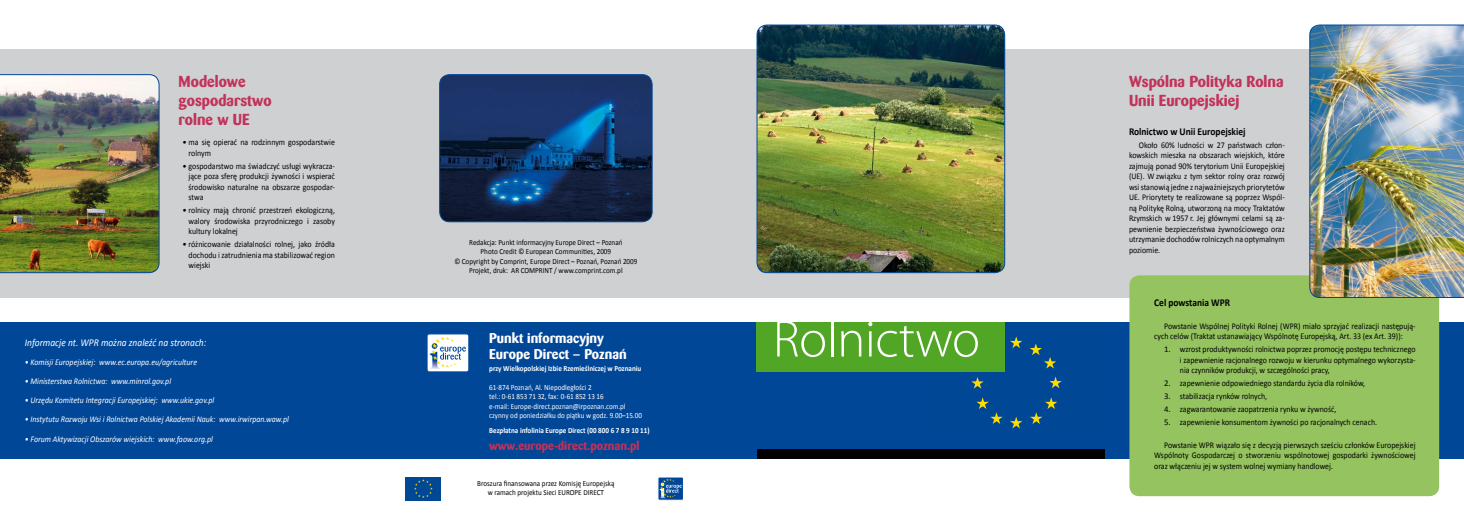
<style>
.page{position:relative;width:1464px;height:521px;background:#fff}
.page>*{position:absolute;margin:0;border:0;box-sizing:border-box;transform-origin:0 0}
.t1{font:300 52.5px "Myriad Pro";letter-spacing:-.01em;color:#fff}
.t2{font:700 15.75px/18.9px "Barmeno PL";color:#c2325a}
.t3{font:700 14px/15.8px "Barmeno PL";color:#fff}
.t4{font:700 12.25px "Barmeno PL";color:#c2325a}
.t5{font:700 10.5px "Calibri";color:#000;scale:.9 1}
.t6{font:italic 10.5px "Calibri";color:#fff;scale:.9 1}
.t7{font:8.75px/10.5px "Calibri";color:#000;text-align:justify;scale:.9 1}
.t8{font:8.75px/10.5px "Calibri";color:#000;text-align:justify}
.t9{font:italic 8.75px "Calibri";color:#fff;scale:.9 1}
.t10{font:7.88px/9.5px "Calibri";color:#000;text-align:center;scale:.9 1}
.t11{font:7.88px/9.5px "Calibri";color:#fff;scale:.9 1}
.t12{font:700 7.88px "Calibri";color:#fff;scale:.9 1}
</style>
<div class="page">
<div style="left:0;top:322px;width:1463px;height:137px;background:#004798"></div>
<svg style="left:971px;top:336px;width:90px;height:92px"></svg>
<div style="left:0;top:50px;width:1463px;height:248px;background:#ced0d2"></div>
<div style="left:427px;top:334px;width:42px;height:38px;background:#fff;border-radius:2px"></div>
<div style="left:427px;top:334px;width:42px;height:38px;border:1px solid #004798;border-radius:2px"></div>
<svg style="left:430px;top:337px;width:36px;height:32px"></svg>
<img style="left:439px;top:75px;width:213px;height:147px;border-radius:10px">
<div style="left:439px;top:74px;width:213px;height:148px;border:1px solid #004798;border-radius:10px"></div>
<img style="left:757px;top:25px;width:247px;height:248px;border-radius:10px">
<div style="left:756px;top:25px;width:249px;height:248px;border:1px solid #004798;border-radius:10px"></div>
<div style="left:756px;top:322px;width:249px;height:50px;background:#52a625"></div>
<div style="left:756px;top:449px;width:348px;height:10px;background:#000"></div>
<div style="left:1129px;top:275px;width:310px;height:221px;background:#94c35f;border-radius:10px"></div>
<div style="left:405px;top:477px;width:36px;height:23px;background:#004795"></div>
<svg style="left:414px;top:479px;width:18px;height:19px"></svg>
<div style="left:658px;top:477px;width:25px;height:23px;border:1px solid #fff"></div>
<svg style="left:659px;top:479px;width:22px;height:19px"></svg>
<img style="left:0;top:74px;width:159px;height:199px">
<img style="left:1309px;top:25px;width:154px;height:273px">
<h2 class="t2" style="left:179px;top:72px;width:94px">Modelowe gospodarstwo rolne w UE</h2>
<p class="t8" style="left:189px;top:137px;width:148px;text-indent:-6px">• ma się opierać na rodzinnym gospodarstwie rolnym</p>
<p class="t8" style="left:189px;top:160px;width:148px;text-indent:-6px">• gospodarstwo ma świadczyć usługi wykracza&shy;jące poza sferę produkcji żywności i wspierać środowisko naturalne na obszarze gospodar&shy;stwa</p>
<p class="t8" style="left:189px;top:205px;width:148px;text-indent:-6px">• rolnicy mają chronić przestrzeń ekologiczną, walory środowiska przyrodniczego i zasoby kultury lokalnej</p>
<p class="t8" style="left:189px;top:238px;width:148px;text-indent:-6px">• różnicowanie działalności rolnej, jako źródła dochodu i zatrudnienia ma stabilizować region wiejski</p>
<p class="t6" style="left:25px;top:336px;width:203px">Informacje nt. WPR można znaleźć na stronach:</p>
<p class="t9" style="left:25px;top:356px;width:193px">• Komisji Europejskiej: www.ec.europa.eu/agriculture</p>
<p class="t9" style="left:25px;top:376px;width:164px">• Ministerstwa Rolnictwa: www.minrol.gov.pl</p>
<p class="t9" style="left:25px;top:395px;width:212px">• Urzędu Komitetu Integracji Europejskiej: www.ukie.gov.pl</p>
<p class="t9" style="left:25px;top:414px;width:295px">• Instytutu Rozwoju Wsi i Rolnictwa Polskiej Akademii Nauk: www.irwirpan.waw.pl</p>
<p class="t9" style="left:25px;top:433px;width:210px">• Forum Aktywizacji Obszarów wiejskich: www.faow.org.pl</p>
<p class="t10" style="left:454px;top:237px;width:205px">Redakcja: Punkt informacyjny Europe Direct – Poznań<br>Photo Credit © European Communities, 2009<br>© Copyright by Comprint, Europe Direct – Poznań, Poznań 2009<br>Projekt, druk: AR COMPRINT / www.comprint.com.pl</p>
<h3 class="t3" style="left:489px;top:330px;width:139px">Punkt informacyjny<br>Europe Direct – Poznań</h3>
<p class="t12" style="left:489px;top:363px;width:170px">przy Wielkopolskiej Izbie Rzemieślniczej w Poznaniu</p>
<p class="t11" style="left:489px;top:382px;width:171px">61-874 Poznań, Al. Niepodległości 2<br>tel.: 0-61 853 71 32, fax: 0-61 852 13 16<br>e-mail: Europe-direct.poznan@irpoznan.com.pl czynny od poniedziałku do piątku w godz. 9.00–15.00</p>
<p class="t12" style="left:489px;top:425px;width:180px">Bezpłatna infolinia Europe Direct (00 800 6 7 8 9 10 11)</p>
<h3 class="t4" style="left:489px;top:438px;width:152px">www.europe-direct.poznan.pl</h3>
<p class="t10" style="left:477px;top:478px;width:154px">Broszura finansowana przez Komisję Europejską w ramach projektu Sieci EUROPE DIRECT</p>
<h1 class="t1" style="left:773px;top:307px;width:209px">Rolnictwo</h1>
<h2 class="t2" style="left:1129px;top:72px;width:156px">Wspólna Polityka Rolna<br>Unii Europejskiej</h2>
<p class="t5" style="left:1129px;top:125px;width:131px">Rolnictwo w Unii Europejskiej</p>
<p class="t7" style="left:1129px;top:139px;width:175px;text-indent:10px">Około 60% ludności w 27 państwach człon&shy;kowskich mieszka na obszarach wiejskich, które zajmują ponad 90% terytorium Unii Europejskiej (UE). W związku z tym sektor rolny oraz rozwój wsi stanowią jedne z najważniejszych priorytetów UE. Priorytety te realizowane są poprzez Wspól&shy;ną Politykę Rolną, utworzoną na mocy Traktatów Rzymskich w 1957 r. Jej głównymi celami są za&shy;pewnienie bezpieczeństwa żywnościowego oraz utrzymanie dochodów rolniczych na optymalnym poziomie.</p>
<p class="t5" style="left:1154px;top:296px;width:86px">Cel powstania WPR</p>
<p class="t7" style="left:1154px;top:320px;width:292px;text-indent:10px">Powstanie Wspólnej Polityki Rolnej (WPR) miało sprzyjać realizacji następują&shy;cych celów (Traktat ustanawiający Wspólnotę Europejską, Art. 33 (ex Art. 39)):</p>
<p class="t7" style="left:1179px;top:344px;width:263px">wzrost produktywności rolnictwa poprzez promocję postępu technicznego i zapewnienie racjonalnego rozwoju w kierunku optymalnego wykorzysta&shy;nia czynników produkcji, w szczególności pracy,</p>
<p class="t7" style="left:1179px;top:376px;width:221px;line-height:13px;text-align:left">zapewnienie odpowiedniego standardu życia dla rolników, stabilizacja rynków rolnych,<br>zagwarantowanie zaopatrzenia rynku w żywność, zapewnienie konsumentom żywności po racjonalnych cenach.</p>
<p class="t7" style="left:1154px;top:439px;width:292px;text-indent:10px">Powstanie WPR wiązało się z decyzją pierwszych sześciu członków Europejskiej Wspólnoty Gospodarczej o stworzeniu wspólnotowej gospodarki żywnościowej oraz włączeniu jej w system wolnej wymiany handlowej.</p>
<p class="t8" style="left:1164px;top:344px;width:8px">1.</p>
<p class="t8" style="left:1164px;top:376px;width:8px;line-height:13px">2.<br>3.<br>4.<br>5.</p>
</div>
